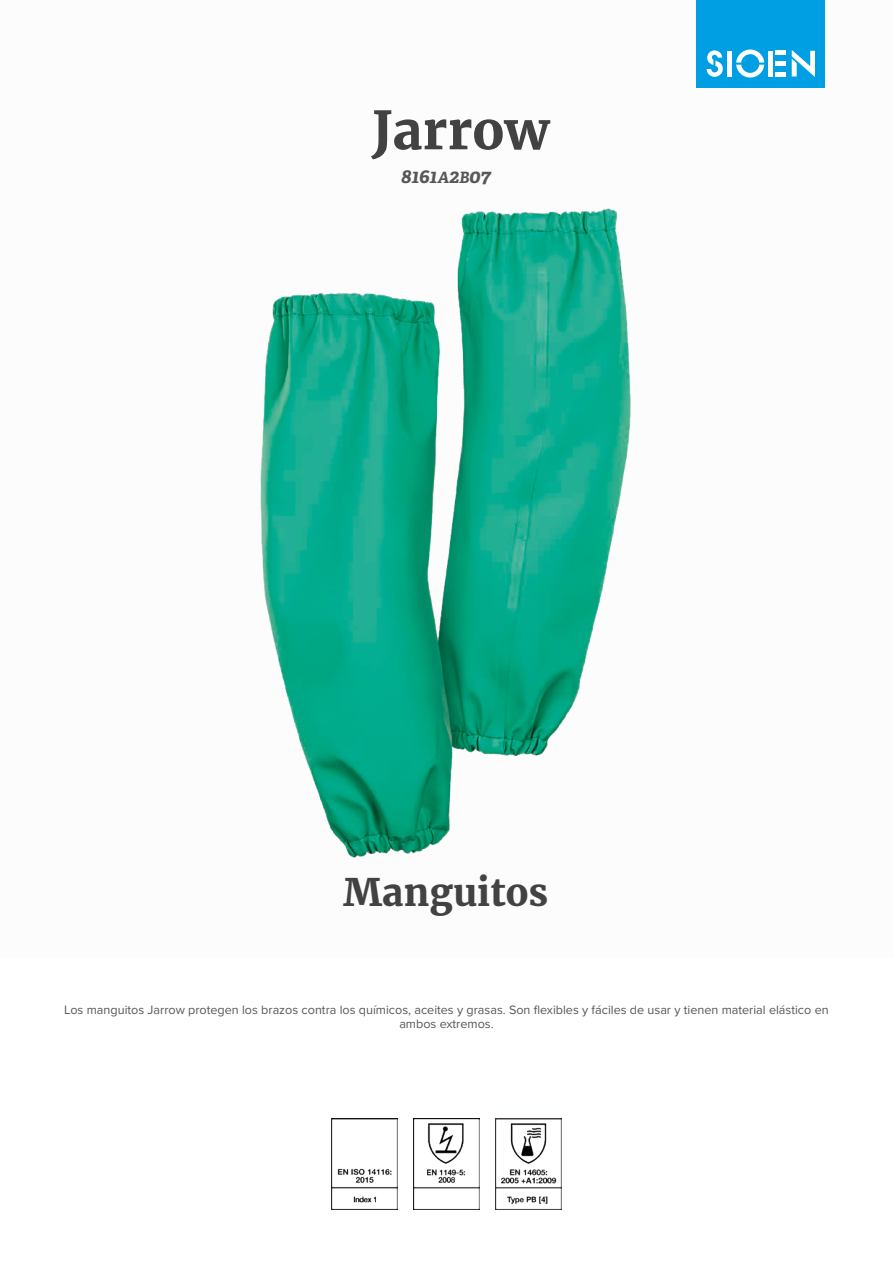
<style>
.page{position:relative;width:893px;height:1263px;background:#fff}
.page>*{position:absolute;margin:0;border:0;box-sizing:border-box;transform-origin:0 0}
.t1{font:700 52.5px "Merriweather";color:#424243}
.t2{font:700 37.5px "Merriweather";color:#424243}
.t3{font:italic 700 19.5px "Adelle";color:#575756}
.t4{font:12.6px/13.6px "Proxima Nova";color:#575756;text-align:center}
.s1{font-size:15.6px}
</style>
<div class="page">
<div style="left:697px;top:0;width:128px;height:88px;background:#009fe3"></div>
<svg style="left:707px;top:50px;width:16px;height:27px"></svg>
<svg style="left:736px;top:50px;width:28px;height:28px"></svg>
<div style="left:727px;top:51px;width:5px;height:26px;background:#fff"></div>
<div style="left:768px;top:51px;width:5px;height:26px;background:#fff"></div>
<div style="left:775px;top:72px;width:11px;height:5px;background:#fff"></div>
<div style="left:775px;top:61px;width:11px;height:5px;background:#fff"></div>
<hr style="left:775px;top:51px;width:11px;height:4px;background:#fff">
<svg style="left:792px;top:50px;width:23px;height:27px"></svg>
<img style="left:331px;top:1118px;width:67px;height:92px">
<img style="left:413px;top:1118px;width:67px;height:92px">
<img style="left:495px;top:1118px;width:67px;height:92px">
<img style="left:260px;top:208px;width:371px;height:650px">
<h1 class="t1" style="left:372px;top:95px;width:179px">Jarrow</h1>
<h3 class="t3" style="left:401px;top:164px;width:91px">8161<span class="s1">A</span>2<span class="s1">B</span>07</h3>
<h2 class="t2" style="left:343px;top:867px;width:206px">Manguitos</h2>
<p class="t4" style="left:64px;top:1002px;width:766px">Los manguitos Jarrow protegen los brazos contra los químicos, aceites y grasas. Son flexibles y fáciles de usar y tienen material elástico en ambos extremos.</p>
</div>
